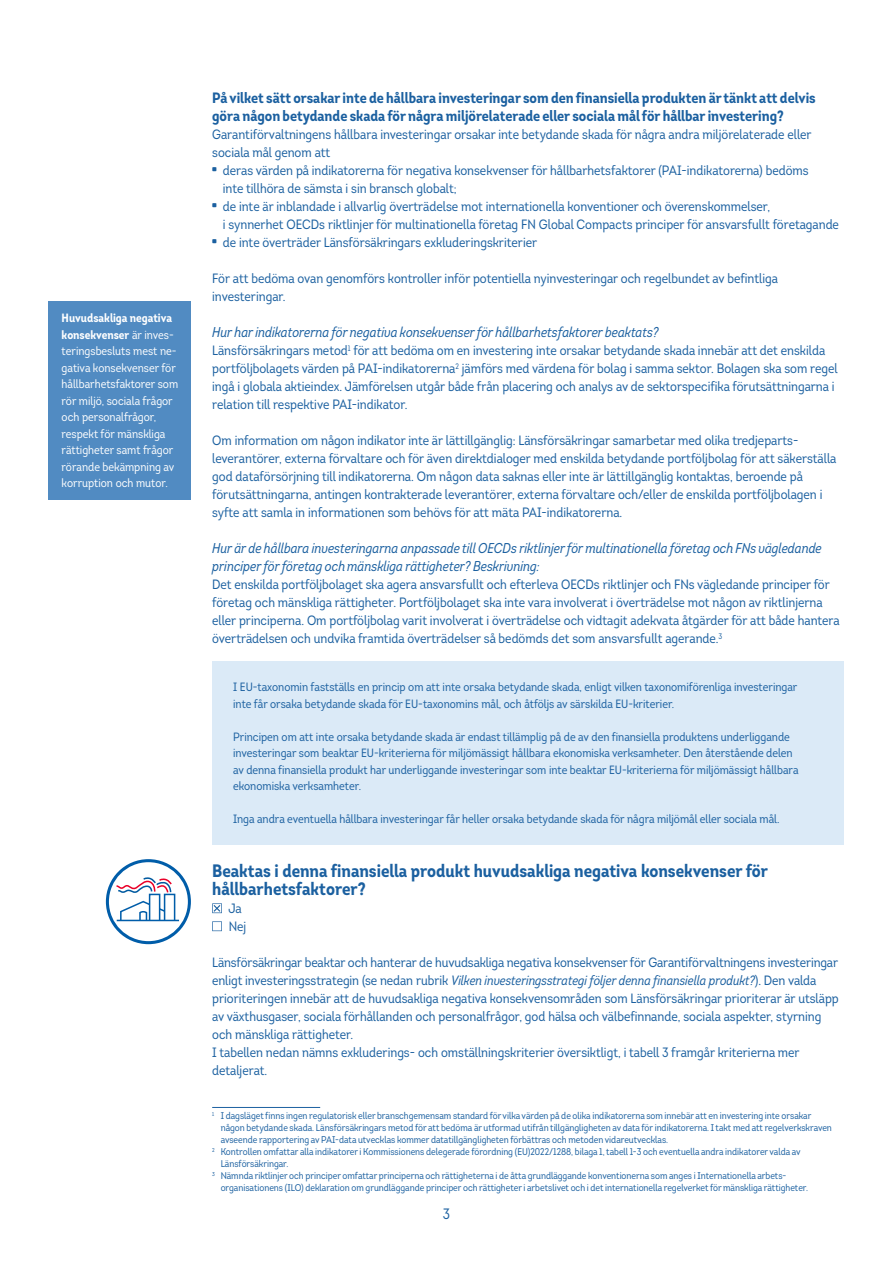
<style>
.page{position:relative;width:893px;height:1263px;background:#fff}
.page>*{position:absolute;margin:0;border:0;box-sizing:border-box;transform-origin:0 0}
.t1{font:700 18px/18px "Intro Cond";color:#1b60a0}
.t2{font:700 15px/18px "Intro Cond";color:#1b60a0}
.t3{font:15px "Intro Cond";color:#1b60a0}
.t4{font:italic 14.25px/18px "Intro Cond";color:#1b60a0}
.t5{font:13.5px/18px "Intro Cond";color:#1b60a0}
.t6{font:12px/16.5px "Intro Cond";color:#1b60a0}
.t7{font:12px/16.5px "Intro Cond";color:#fff}
.t8{font:9.75px "Intro Cond";color:#1b60a0}
.s1{font-weight:700}
.s2{font-family:"LF Rubrik 2"}
.s3{font-style:italic}
</style>
<div class="page">
<svg style="left:212px;top:921px;width:10px;height:10px"></svg>
<hr style="left:212px;top:1107px;width:108px;height:1px;background:#1b60a0">
<div style="left:212px;top:661px;width:632px;height:183px;background:#dbeaf7"></div>
<svg style="left:106px;top:859px;width:85px;height:85px"></svg>
<svg style="left:212px;top:903px;width:10px;height:10px"></svg>
<div style="left:49px;top:301px;width:142px;height:199px;background:#518bc2"></div>
<p class="t7" style="left:62px;top:310px;width:118px"><span class="s1">Huvudsakliga negativa konsekvenser</span> är inves&shy;teringsbesluts mest ne&shy;gativa konsekvenser för hållbarhetsfaktorer som rör miljö, sociala frågor och personalfrågor, respekt för mänskliga rättigheter samt frågor rörande bekämpning av korruption och mutor.</p>
<p class="t2" style="left:212px;top:89px;width:605px">På vilket sätt orsakar inte de hållbara investeringar som den finansiella produkten är tänkt att delvis göra någon betydande skada för några miljörelaterade eller sociala mål för hållbar investering?</p>
<p class="t5" style="left:212px;top:125px;width:601px">Garantiförvaltningens hållbara investeringar orsakar inte betydande skada för några andra miljörelaterade eller sociala mål genom att</p>
<p class="t5" style="left:223px;top:161px;width:587px;text-indent:-11px"><span class="s2">•</span> deras värden på indikatorerna för negativa konsekvenser för hållbarhetsfaktorer (PAI-indikatorerna) bedöms inte tillhöra de sämsta i sin bransch globalt;</p>
<p class="t5" style="left:223px;top:197px;width:618px;text-indent:-11px"><span class="s2">•</span> de inte är inblandade i allvarlig överträdelse mot internationella konventioner och överenskommelser,<br>i synnerhet OECDs riktlinjer för multinationella företag FN Global Compacts principer för ansvarsfullt företagande</p>
<p class="t5" style="left:212px;top:233px;width:327px"><span class="s2">•</span> de inte överträder Länsförsäkringars exkluderingskriterier</p>
<p class="t5" style="left:212px;top:269px;width:567px">För att bedöma ovan genomförs kontroller inför potentiella nyinvesteringar och regelbundet av befintliga investeringar.</p>
<p class="t4" style="left:212px;top:323px;width:448px">Hur har indikatorerna för negativa konsekvenser för hållbarhetsfaktorer beaktats?</p>
<p class="t5" style="left:212px;top:341px;width:627px">Länsförsäkringars metod<sup>1</sup> för att bedöma om en investering inte orsakar betydande skada innebär att det enskilda portföljbolagets värden på PAI-indikatorerna<sup>2</sup> jämförs med värdena för bolag i samma sektor. Bolagen ska som regel ingå i globala aktieindex. Jämförelsen utgår både från placering och analys av de sektorspecifika förutsättningarna i relation till respektive PAI-indikator.</p>
<p class="t5" style="left:212px;top:431px;width:626px">Om information om någon indikator inte är lättillgänglig: Länsförsäkringar samarbetar med olika tredjeparts&shy;leverantörer, externa förvaltare och för även direktdialoger med enskilda betydande portföljbolag för att säkerställa god dataförsörjning till indikatorerna. Om någon data saknas eller inte är lättillgänglig kontaktas, beroende på förutsättningarna, antingen kontrakterade leverantörer, externa förvaltare och/eller de enskilda portföljbolagen i syfte att samla in informationen som behövs för att mäta PAI-indikatorerna.</p>
<p class="t4" style="left:212px;top:539px;width:611px">Hur är de hållbara investeringarna anpassade till OECDs riktlinjer för multinationella företag och FNs vägledande principer för företag och mänskliga rättigheter? Beskrivning:</p>
<p class="t5" style="left:212px;top:575px;width:629px">Det enskilda portföljbolaget ska agera ansvarsfullt och efterleva OECDs riktlinjer och FNs vägledande principer för företag och mänskliga rättigheter. Portföljbolaget ska inte vara involverat i överträdelse mot någon av riktlinjerna eller principerna. Om portföljbolag varit involverat i överträdelse och vidtagit adekvata åtgärder för att både hantera överträdelsen och undvika framtida överträdelser så bedömds det som ansvarsfullt agerande.<sup>3</sup></p>
<p class="t6" style="left:233px;top:679px;width:566px">I EU-taxonomin fastställs en princip om att inte orsaka betydande skada, enligt vilken taxonomiförenliga investeringar inte får orsaka betydande skada för EU-taxonomins mål, och åtföljs av särskilda EU-kriterier.</p>
<p class="t6" style="left:233px;top:728px;width:567px">Principen om att inte orsaka betydande skada är endast tillämplig på de av den finansiella produktens underliggande investeringar som beaktar EU-kriterierna för miljömässigt hållbara ekonomiska verksamheter. Den återstående delen av denna finansiella produkt har underliggande investeringar som inte beaktar EU-kriterierna för miljömässigt hållbara ekonomiska verksamheter.</p>
<p class="t6" style="left:233px;top:811px;width:548px">Inga andra eventuella hållbara investeringar får heller orsaka betydande skada för några miljömål eller sociala mål.</p>
<h1 class="t1" style="left:212px;top:862px;width:557px">Beaktas i denna finansiella produkt huvudsakliga negativa konsekvenser för hållbarhetsfaktorer?</h1>
<p class="t5" style="left:228px;top:899px;width:19px">Ja<br>Nej</p>
<p class="t5" style="left:212px;top:953px;width:628px">Länsförsäkringar beaktar och hanterar de huvudsakliga negativa konsekvenser för Garantiförvaltningens investeringar enligt investeringsstrategin (se nedan rubrik <span class="s3">Vilken investeringsstrategi följer denna finansiella produkt?</span>). Den valda prioriteringen innebär att de huvudsakliga negativa konsekvensområden som Länsförsäkringar prioriterar är utsläpp av växthusgaser, sociala förhållanden och personalfrågor, god hälsa och välbefinnande, sociala aspekter, styrning och mänskliga rättigheter.<br>I tabellen nedan nämns exkluderings- och omställningskriterier översiktligt, i tabell 3 framgår kriterierna mer detaljerat.</p>
<p class="t8" style="left:212px;top:1110px;width:601px"><sup>1</sup> I dagsläget finns ingen regulatorisk eller branschgemensam standard för vilka värden på de olika indikatorerna som innebär att en investering inte orsakar</p>
<p class="t8" style="left:221px;top:1122px;width:613px">någon betydande skada. Länsförsäkringars metod för att bedöma är utformad utifrån tillgängligheten av data för indikatorerna. I takt med att regelverkskraven</p>
<p class="t8" style="left:221px;top:1134px;width:449px">avseende rapportering av PAI-data utvecklas kommer datatillgängligheten förbättras och metoden vidareutvecklas.</p>
<p class="t8" style="left:212px;top:1146px;width:590px"><sup>2</sup> Kontrollen omfattar alla indikatorer i Kommissionens delegerade förordning (EU)2022/1288, bilaga 1, tabell 1-3 och eventuella andra indikatorer valda av</p>
<p class="t8" style="left:221px;top:1158px;width:69px">Länsförsäkringar.</p>
<p class="t8" style="left:212px;top:1170px;width:575px"><sup>3</sup> Nämnda riktlinjer och principer omfattar principerna och rättigheterna i de åtta grundläggande konventionerna som anges i Internationella arbets-</p>
<p class="t8" style="left:221px;top:1182px;width:589px">organisationens (ILO) deklaration om grundläggande principer och rättigheter i arbetslivet och i det internationella regelverket för mänskliga rättigheter.</p>
<p class="t3" style="left:443px;top:1204px;width:9px">3</p>
</div>
